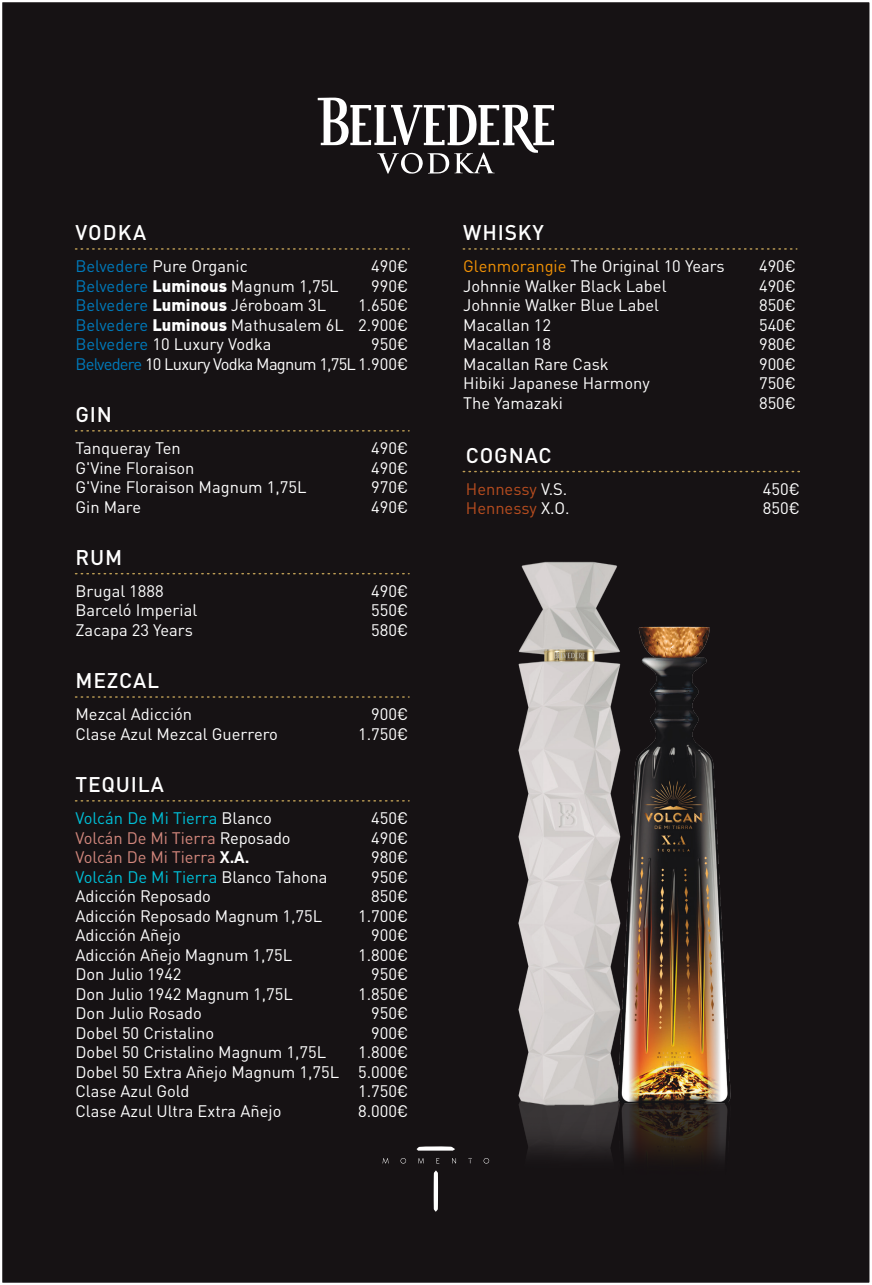
<style>
.page{position:relative;width:872px;height:1285px;background:#fff}
.page>*{position:absolute;margin:0;border:0;box-sizing:border-box;transform-origin:0 0}
.t1{font:500 21px "DIN Pro";letter-spacing:.04em;color:#fff}
.t2{font:16.5px/19.5px "DIN Pro";color:#fff}
.t3{font:16.5px/19.5px "DIN Pro";letter-spacing:-.045em;color:#fff;text-align:right}
.t4{font:16.5px/19.5px "DIN Pro";color:#b84d1f}
.s1{color:#007abb}
.s2{font-weight:900}
.s3{color:#00bfd7}
.s4{color:#d3877c}
.s5{font-weight:700}
.s6{color:#f29205}
.s7{color:#fff}
</style>
<div class="page">
<div style="left:2px;top:2px;width:868px;height:1281px;background:#161214"></div>
<svg style="left:463px;top:471px;width:337px;height:1px"></svg>
<img style="left:480px;top:508px;width:277px;height:667px">
<svg style="left:75px;top:248px;width:334px;height:1px"></svg>
<svg style="left:75px;top:800px;width:334px;height:1px"></svg>
<svg style="left:75px;top:573px;width:334px;height:1px"></svg>
<svg style="left:75px;top:696px;width:334px;height:1px"></svg>
<svg style="left:75px;top:430px;width:334px;height:1px"></svg>
<svg style="left:463px;top:248px;width:334px;height:1px"></svg>
<svg style="left:434px;top:1170px;width:4px;height:41px"></svg>
<svg style="left:417px;top:1146px;width:38px;height:4px"></svg>
<svg style="left:418px;top:1157px;width:6px;height:6px"></svg>
<svg style="left:382px;top:1157px;width:7px;height:6px"></svg>
<svg style="left:452px;top:1157px;width:4px;height:6px"></svg>
<svg style="left:400px;top:1157px;width:6px;height:6px"></svg>
<svg style="left:436px;top:1157px;width:3px;height:6px"></svg>
<svg style="left:484px;top:1157px;width:5px;height:6px"></svg>
<svg style="left:468px;top:1157px;width:4px;height:6px"></svg>
<svg style="left:318px;top:98px;width:236px;height:76px"></svg>
<p class="t1" style="left:75px;top:225px;width:72px">VODKA</p>
<p class="t3" style="left:75px;top:258px;width:334px">490€<br>990€<br>1.650€<br>2.900€<br>950€<br><span class="s1">Belvedere</span> 10 Luxury Vodka Magnum 1,75L 1.900€</p>
<p class="t2" style="left:75px;top:258px;width:270px"><span class="s1">Belvedere</span> Pure Organic<br><span class="s1">Belvedere</span> <span class="s2">Luminous</span> Magnum 1,75L<br><span class="s1">Belvedere</span> <span class="s2">Luminous</span> Jéroboam 3L<br><span class="s1">Belvedere</span> <span class="s2">Luminous</span> Mathusalem 6L<br><span class="s1">Belvedere</span> 10 Luxury Vodka</p>
<p class="t1" style="left:75px;top:407px;width:38px">GIN</p>
<p class="t2" style="left:75px;top:440px;width:233px">Tanqueray Ten<br>G'Vine Floraison<br>G'Vine Floraison Magnum 1,75L<br>Gin Mare</p>
<p class="t1" style="left:75px;top:549px;width:48px">RUM</p>
<p class="t2" style="left:75px;top:583px;width:123px">Brugal 1888<br>Barceló Imperial<br>Zacapa 23 Years</p>
<p class="t1" style="left:75px;top:673px;width:85px">MEZCAL</p>
<p class="t2" style="left:75px;top:706px;width:204px">Mezcal Adicción<br>Clase Azul Mezcal Guerrero</p>
<p class="t1" style="left:75px;top:776px;width:90px">TEQUILA</p>
<p class="t2" style="left:75px;top:810px;width:265px"><span class="s3">Volcán De Mi Tierra</span> Blanco<br><span class="s4">Volcán De Mi Tierra</span> Reposado<br><span class="s4">Volcán De Mi Tierra</span> <span class="s5">X.A.<br></span><span class="s3">Volcán De Mi Tierra</span> Blanco Tahona<br>Adicción Reposado<br>Adicción Reposado Magnum 1,75L<br>Adicción Añejo<br>Adicción Añejo Magnum 1,75L<br>Don Julio 1942<br>Don Julio 1942 Magnum 1,75L<br>Don Julio Rosado<br>Dobel 50 Cristalino<br>Dobel 50 Cristalino Magnum 1,75L<br>Dobel 50 Extra Añejo Magnum 1,75L<br>Clase Azul Gold<br>Clase Azul Ultra Extra Añejo</p>
<p class="t2" style="left:371px;top:440px;width:39px;text-align:justify">490€ 490€ 970€ 490€</p>
<p class="t2" style="left:371px;top:583px;width:39px;text-align:justify">490€ 550€ 580€</p>
<p class="t2" style="left:358px;top:706px;width:52px;text-align:right">900€<br>1.750€</p>
<p class="t2" style="left:358px;top:810px;width:52px;text-align:right">450€<br>490€<br>980€<br>950€<br>850€<br>1.700€<br>900€<br>1.800€<br>950€<br>1.850€<br>950€<br>900€<br>1.800€<br>5.000€<br>1.750€<br>8.000€</p>
<p class="t1" style="left:463px;top:225px;width:82px">WHISKY</p>
<p class="t2" style="left:463px;top:258px;width:263px"><span class="s6">Glenmorangie</span> The Original 10 Years<br>Johnnie Walker Black Label<br>Johnnie Walker Blue Label<br>Macallan 12<br>Macallan 18<br>Macallan Rare Cask<br>Hibiki Japanese Harmony<br>The Yamazaki</p>
<p class="t1" style="left:466px;top:447px;width:87px">COGNAC</p>
<p class="t4" style="left:466px;top:481px;width:105px">Hennessy <span class="s7">V.S.<br></span>Hennessy <span class="s7">X.O.</span></p>
<p class="t2" style="left:759px;top:258px;width:39px;text-align:justify">490€ 490€ 850€ 540€ 980€ 900€ 750€ 850€</p>
<p class="t2" style="left:763px;top:481px;width:39px">450€<br>850€</p>
</div>
